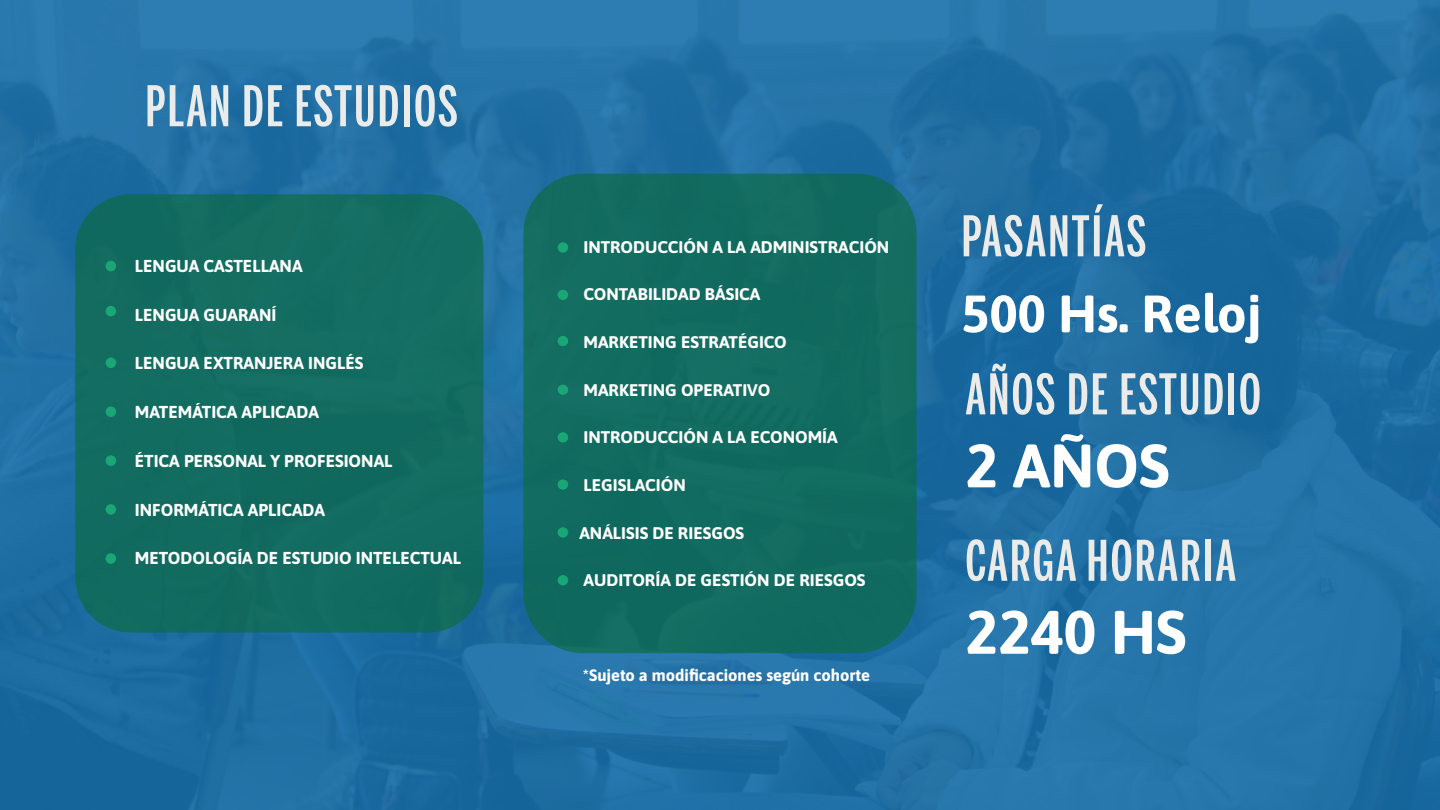
<style>
.page{position:relative;width:1440px;height:810px;background:#fff}
.page>*{position:absolute;margin:0;border:0;box-sizing:border-box;transform-origin:0 0}
.t1{font:700 61.12px "Asap";color:#fff}
.t2{font:500 55.5px "Benton Sans Extra Comp";letter-spacing:.035em;color:#ebebea}
.t3{font:500 55.5px "Benton Sans Extra Comp";letter-spacing:.035em;color:#e9ecea}
.t4{font:700 52.5px "Asap";color:#fff}
.t5{font:700 17.25px "Asap";color:#fff}
.t6{font:700 16.88px "Asap";color:#fff}
.t7{font:700 16.5px "Asap";color:#fff}
</style>
<div class="page">
<div style="left:0;top:0;width:1440px;height:810px;background:linear-gradient(to right,#2170a5,#2170a5)"></div>
<div style="left:75px;top:194px;width:409px;height:439px;background:#136c60;border-radius:55px"></div>
<div style="left:106px;top:261px;width:10px;height:10px;background:#1ba676;border-radius:50%"></div>
<div style="left:106px;top:306px;width:10px;height:10px;background:#1ba676;border-radius:50%"></div>
<div style="left:106px;top:357px;width:10px;height:11px;background:#1ba676;border-radius:50%"></div>
<div style="left:106px;top:406px;width:10px;height:11px;background:#1ba676;border-radius:50%"></div>
<div style="left:106px;top:455px;width:10px;height:11px;background:#1ba676;border-radius:50%"></div>
<div style="left:106px;top:504px;width:10px;height:11px;background:#1ba676;border-radius:50%"></div>
<div style="left:106px;top:553px;width:10px;height:11px;background:#1ba676;border-radius:50%"></div>
<div style="left:523px;top:174px;width:394px;height:479px;background:#126b5f;border-radius:60px"></div>
<div style="left:558px;top:242px;width:10px;height:11px;background:#1ba676;border-radius:50%"></div>
<div style="left:558px;top:290px;width:10px;height:10px;background:#1ba676;border-radius:50%"></div>
<div style="left:558px;top:336px;width:10px;height:10px;background:#1ba676;border-radius:50%"></div>
<div style="left:558px;top:385px;width:10px;height:10px;background:#1ba676;border-radius:50%"></div>
<div style="left:558px;top:432px;width:10px;height:11px;background:#1ba676;border-radius:50%"></div>
<div style="left:558px;top:479px;width:10px;height:11px;background:#1ba676;border-radius:50%"></div>
<div style="left:558px;top:527px;width:10px;height:11px;background:#1ba676;border-radius:50%"></div>
<div style="left:558px;top:575px;width:10px;height:10px;background:#1ba676;border-radius:50%"></div>
<h2 class="t3" style="left:145px;top:74px;width:314px">PLAN DE ESTUDIOS</h2>
<p class="t5" style="left:135px;top:254px;width:169px">LENGUA CASTELLANA</p>
<p class="t5" style="left:135px;top:302px;width:143px">LENGUA GUARANÍ</p>
<p class="t5" style="left:135px;top:351px;width:230px">LENGUA EXTRANJERA INGLÉS</p>
<p class="t5" style="left:135px;top:400px;width:186px">MATEMÁTICA APLICADA</p>
<p class="t5" style="left:135px;top:449px;width:259px">ÉTICA PERSONAL Y PROFESIONAL</p>
<p class="t5" style="left:135px;top:497px;width:192px">INFORMÁTICA APLICADA</p>
<p class="t5" style="left:135px;top:546px;width:328px">METODOLOGÍA DE ESTUDIO INTELECTUAL</p>
<p class="t6" style="left:584px;top:235px;width:307px">INTRODUCCIÓN A LA ADMINISTRACIÓN</p>
<p class="t6" style="left:584px;top:282px;width:178px">CONTABILIDAD BÁSICA</p>
<p class="t6" style="left:584px;top:330px;width:205px">MARKETING ESTRATÉGICO</p>
<p class="t6" style="left:584px;top:378px;width:188px">MARKETING OPERATIVO</p>
<p class="t6" style="left:584px;top:425px;width:256px">INTRODUCCIÓN A LA ECONOMÍA</p>
<p class="t6" style="left:584px;top:473px;width:104px">LEGISLACIÓN</p>
<p class="t6" style="left:579px;top:521px;width:166px">ANÁLISIS DE RIESGOS</p>
<p class="t6" style="left:584px;top:568px;width:284px">AUDITORÍA DE GESTIÓN DE RIESGOS</p>
<p class="t7" style="left:583px;top:664px;width:289px">*Sujeto a modificaciones según cohorte</p>
<h2 class="t2" style="left:961px;top:204px;width:186px">PASANTÍAS</h2>
<h3 class="t4" style="left:961px;top:276px;width:301px">500 Hs. Reloj</h3>
<h2 class="t2" style="left:965px;top:362px;width:297px">AÑOS DE ESTUDIO</h2>
<h1 class="t1" style="left:965px;top:422px;width:206px">2 AÑOS</h1>
<h2 class="t2" style="left:965px;top:529px;width:272px">CARGA HORARIA</h2>
<h1 class="t1" style="left:965px;top:589px;width:222px">2240 HS</h1>
</div>
